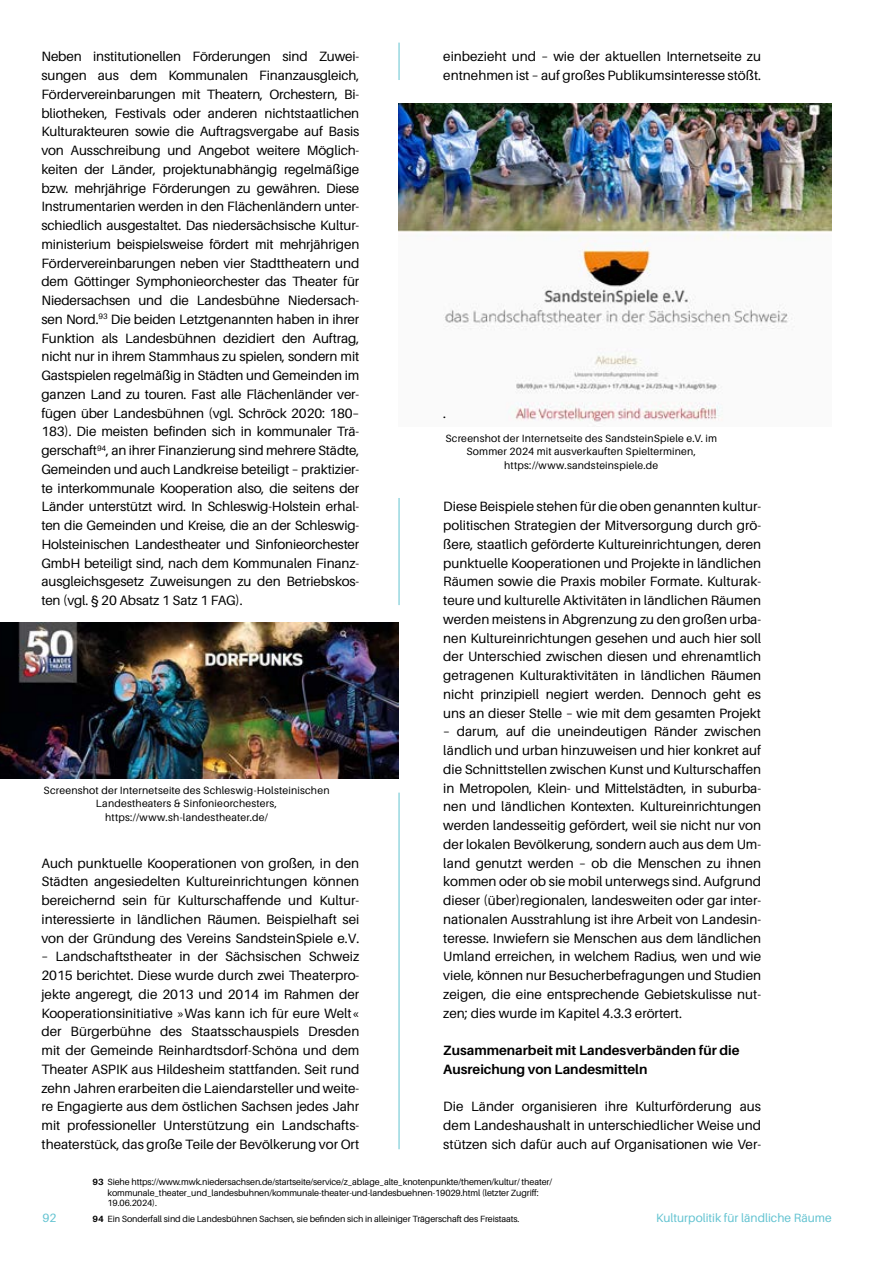
<style>
.page{position:relative;width:893px;height:1263px;background:#fff}
.page>*{position:absolute;margin:0;border:0;box-sizing:border-box;transform-origin:0 0}
.t1{font:13.5px/18.8px "Aileron";color:#000;text-align:justify}
.t2{font:700 13.5px/18.8px "Aileron";color:#000}
.t3{font:12px "Aileron";color:#63c3d1}
.t4{font:10.5px/13.5px "Aileron";letter-spacing:.02em;color:#000;text-align:center}
.t5{font:9px/10.5px "Aileron";letter-spacing:-.01em;color:#000}
.s1{font-weight:700}
</style>
<div class="page">
<img style="left:399px;top:104px;width:433px;height:318px">
<img style="left:0;top:623px;width:399px;height:155px">
<hr style="left:399px;top:43px;width:1px;height:37px;background:#63c3d1">
<hr style="left:399px;top:498px;width:1px;height:107px;background:#63c3d1">
<hr style="left:399px;top:793px;width:1px;height:356px;background:#63c3d1">
<p class="t1" style="left:443px;top:47px;width:319px">einbezieht und – wie der aktuellen Internetseite zu entnehmen ist – auf großes Publikumsinteresse stößt.</p>
<p class="t1" style="left:41px;top:47px;width:319px">Neben institutionellen Förderungen sind Zuwei&shy;sungen aus dem Kommunalen Finanzausgleich, Fördervereinbarungen mit Theatern, Orchestern, Bi&shy;bliotheken, Festivals oder anderen nichtstaatlichen Kulturakteuren sowie die Auftragsvergabe auf Basis von Ausschreibung und Angebot weitere Möglich&shy;keiten der Länder, projektunabhängig regelmäßige bzw. mehrjährige Förderungen zu gewähren. Diese Instrumentarien werden in den Flächenländern unter&shy;schiedlich ausgestaltet. Das niedersächsische Kultur&shy;ministerium beispielsweise fördert mit mehrjährigen Fördervereinbarungen neben vier Stadttheatern und dem Göttinger Symphonieorchester das Theater für Niedersachsen und die Landesbühne Niedersach&shy;sen Nord.<sup>93</sup> Die beiden Letztgenannten haben in ihrer Funktion als Landesbühnen dezidiert den Auftrag, nicht nur in ihrem Stammhaus zu spielen, sondern mit Gastspielen regelmäßig in Städten und Gemeinden im ganzen Land zu touren. Fast alle Flächenländer ver&shy;fügen über Landesbühnen (vgl. Schröck 2020: 180– 183). Die meisten befinden sich in kommunaler Trä&shy;gerschaft<sup>94</sup>, an ihrer Finanzierung sind mehrere Städte, Gemeinden und auch Landkreise beteiligt – praktizier&shy;te interkommunale Kooperation also, die seitens der Länder unterstützt wird. In Schleswig-Holstein erhal&shy;ten die Gemeinden und Kreise, die an der Schleswig-Holsteinischen Landestheater und Sinfonieorchester GmbH beteiligt sind, nach dem Kommunalen Finanz&shy;ausgleichsgesetz Zuweisungen zu den Betriebskos&shy;ten (vgl. § 20 Absatz 1 Satz 1 FAG).</p>
<p class="t1" style="left:443px;top:404px;width:4px">.</p>
<p class="t4" style="left:445px;top:431px;width:273px">Screenshot der Internetseite des SandsteinSpiele e.V. im<br>Sommer 2024 mit ausverkauften Spielterminen, https://www.sandsteinspiele.de</p>
<p class="t1" style="left:443px;top:497px;width:319px">Diese Beispiele stehen für die oben genannten kultur&shy;politischen Strategien der Mitversorgung durch grö&shy;ßere, staatlich geförderte Kultureinrichtungen, deren punktuelle Kooperationen und Projekte in ländlichen Räumen sowie die Praxis mobiler Formate. Kulturak&shy;teure und kulturelle Aktivitäten in ländlichen Räumen werden meistens in Abgrenzung zu den großen urba&shy;nen Kultureinrichtungen gesehen und auch hier soll der Unterschied zwischen diesen und ehrenamtlich getragenen Kulturaktivitäten in ländlichen Räumen nicht prinzipiell negiert werden. Dennoch geht es uns an dieser Stelle – wie mit dem gesamten Projekt</p>
<p class="t1" style="left:443px;top:722px;width:319px">– darum, auf die uneindeutigen Ränder zwischen ländlich und urban hinzuweisen und hier konkret auf die Schnittstellen zwischen Kunst und Kulturschaffen in Metropolen, Klein- und Mittelstädten, in suburba&shy;nen und ländlichen Kontexten. Kultureinrichtungen werden landesseitig gefördert, weil sie nicht nur von der lokalen Bevölkerung, sondern auch aus dem Um&shy;land genutzt werden – ob die Menschen zu ihnen kommen oder ob sie mobil unterwegs sind. Aufgrund dieser (über)regionalen, landesweiten oder gar inter&shy;nationalen Ausstrahlung ist ihre Arbeit von Landesin&shy;teresse. Inwiefern sie Menschen aus dem ländlichen Umland erreichen, in welchem Radius, wen und wie viele, können nur Besucherbefragungen und Studien zeigen, die eine entsprechende Gebietskulisse nut&shy;zen; dies wurde im Kapitel 4.3.3 erörtert.</p>
<p class="t2" style="left:443px;top:1041px;width:298px">Zusammenarbeit mit Landesverbänden für die<br>Ausreichung von Landesmitteln</p>
<p class="t1" style="left:443px;top:1097px;width:319px">Die Länder organisieren ihre Kulturförderung aus dem Landeshaushalt in unterschiedlicher Weise und stützen sich dafür auch auf Organisationen wie Ver-</p>
<p class="t5" style="left:107px;top:1177px;width:446px;text-indent:-15px"><span class="s1">93</span> Siehe https://www.mwk.niedersachsen.de/startseite/service/z_ablage_alte_knotenpunkte/themen/kultur/ theater/ kommunale_theater_und_landesbuhnen/kommunale-theater-und-landesbuehnen-19029.html (letzter Zugriff:<br>19.06.2024).</p>
<p class="t5" style="left:92px;top:1213px;width:429px"><span class="s1">94</span> Ein Sonderfall sind die Landesbühnen Sachsen, sie befinden sich in alleiniger Trägerschaft des Freistaats.</p>
<p class="t4" style="left:44px;top:783px;width:288px">Screenshot der Internetseite des Schleswig-Holsteinischen<br>Landestheaters &amp; Sinfonieorchesters, https://www.sh-landestheater.de/</p>
<p class="t1" style="left:41px;top:854px;width:319px">Auch punktuelle Kooperationen von großen, in den Städten angesiedelten Kultureinrichtungen können bereichernd sein für Kulturschaffende und Kultur&shy;interessierte in ländlichen Räumen. Beispielhaft sei von der Gründung des Vereins SandsteinSpiele e.V.</p>
<p class="t1" style="left:41px;top:947px;width:319px">– Landschaftstheater in der Sächsischen Schweiz 2015 berichtet. Diese wurde durch zwei Theaterpro&shy;jekte angeregt, die 2013 und 2014 im Rahmen der Kooperationsinitiative »Was kann ich für eure Welt« der Bürgerbühne des Staatsschauspiels Dresden mit der Gemeinde Reinhardtsdorf-Schöna und dem Theater ASPIK aus Hildesheim stattfanden. Seit rund zehn Jahren erarbeiten die Laiendarsteller und weite&shy;re Engagierte aus dem östlichen Sachsen jedes Jahr mit professioneller Unterstützung ein Landschafts&shy;theaterstück, das große Teile der Bevölkerung vor Ort</p>
<p class="t3" style="left:43px;top:1211px;width:15px">92</p>
<p class="t3" style="left:656px;top:1211px;width:177px">Kulturpolitik für ländliche Räume</p>
</div>
